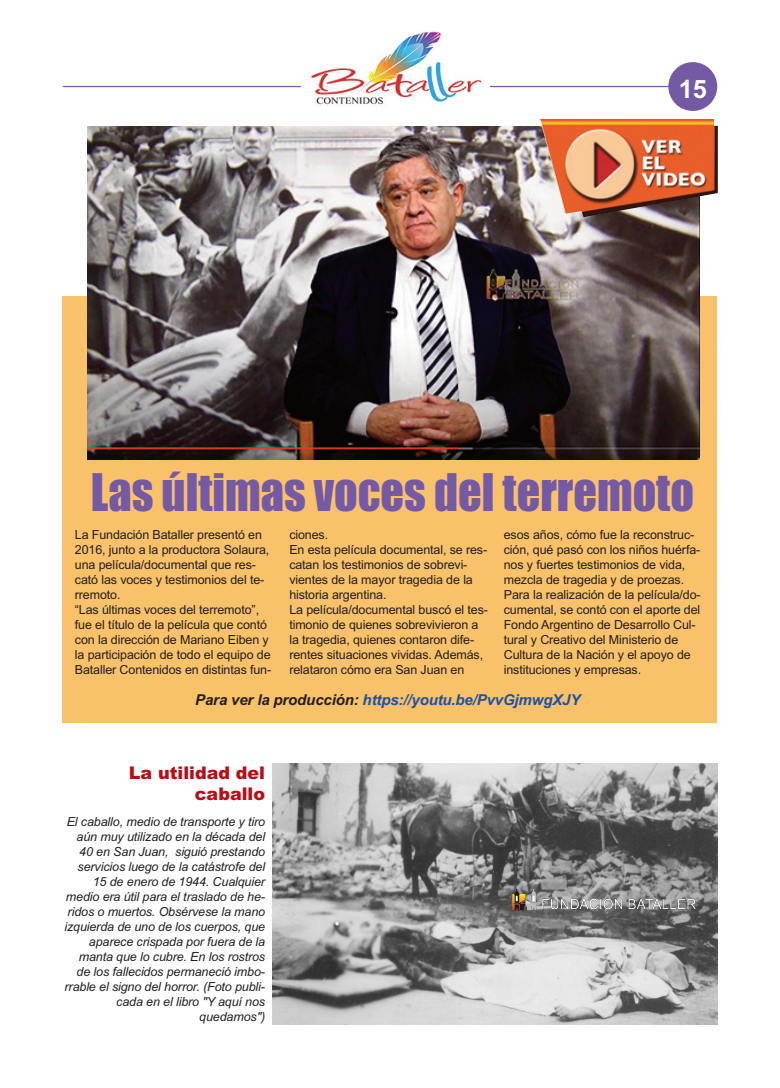
<style>
.page{position:relative;width:780px;height:1088px;background:#fff}
.page>*{position:absolute;margin:0;border:0;box-sizing:border-box;transform-origin:0 0}
.t1{font:47.88px "Impact";color:#745aa5;scale:.96 1}
.t2{font:700 25.38px "Arial";color:#fff}
.t3{font:900 17.5px/21px "Arial";color:#b70f17;text-align:right}
.t4{font:italic 700 15px "Arial";letter-spacing:-.01em;color:#1e51a3}
.t5{font:12.5px/15px "Arial";letter-spacing:-.01em;color:#231f20}
.t6{font:italic 12.5px/15px "Arial";letter-spacing:-.01em;color:#231f20;text-align:right}
.s1{color:#231f20}
</style>
<div class="page">
<div style="left:63px;top:296px;width:654px;height:427px;background:#f9c16a"></div>
<img style="left:311px;top:31px;width:171px;height:74px">
<hr style="left:63px;top:86px;width:238px;height:1px;background:#745aa5">
<hr style="left:490px;top:86px;width:227px;height:1px;background:#745aa5">
<div style="left:668px;top:62px;width:49px;height:49px;background:#745aa5;border-radius:50%"></div>
<img style="left:88px;top:126px;width:611px;height:333px">
<img style="left:539px;top:119px;width:178px;height:98px">
<img style="left:272px;top:764px;width:445px;height:260px">
<img style="left:504px;top:884px;width:196px;height:32px">
<h2 class="t2" style="left:678px;top:74px;width:30px">15</h2>
<h1 class="t1" style="left:91px;top:467px;width:629px">Las últimas voces del terremoto</h1>
<p class="t5" style="left:75px;top:527px;width:198px">La Fundación Bataller presentó en 2016, junto a la productora Solaura, una película/documental que res&shy;cató las voces y testimonios del te&shy;rremoto.<br>“Las últimas voces del terremoto”, fue el título de la película que contó con la dirección de Mariano Eiben y la participación de todo el equipo de Bataller Contenidos en distintas fun-</p>
<p class="t5" style="left:289px;top:527px;width:200px">ciones.<br>En esta película documental, se res&shy;catan los testimonios de sobrevi&shy;vientes de la mayor tragedia de la historia argentina.<br>La película/documental buscó el tes&shy;timonio de quienes sobrevivieron a la tragedia, quienes contaron dife&shy;rentes situaciones vividas. Además, relataron cómo era San Juan en</p>
<p class="t5" style="left:504px;top:527px;width:198px">esos años, cómo fue la reconstruc&shy;ción, qué pasó con los niños huérfa&shy;nos y fuertes testimonios de vida, mezcla de tragedia y de proezas.<br>Para la realización de la película/do&shy;cumental, se contó con el aporte del Fondo Argentino de Desarrollo Cul&shy;tural y Creativo del Ministerio de Cultura de la Nación y el apoyo de instituciones y empresas.</p>
<p class="t4" style="left:195px;top:691px;width:386px"><span class="s1">Para ver la producción:</span> https://youtu.be/PvvGjmwgXJY</p>
<h3 class="t3" style="left:129px;top:763px;width:138px">La utilidad del caballo</h3>
<p class="t6" style="left:64px;top:814px;width:202px">El caballo, medio de transporte y tiro aún muy utilizado en la década del<br>40 en San Juan, siguió prestando servicios luego de la catástrofe del<br>15 de enero de 1944. Cualquier medio era útil para el traslado de he&shy;ridos o muertos. Obsérvese la mano izquierda de uno de los cuerpos, que aparece crispada por fuera de la manta que lo cubre. En los rostros de los fallecidos permaneció imbo&shy;rrable el signo del horror. (Foto publi&shy;cada en el libro "Y aquí nos quedamos")</p>
</div>
